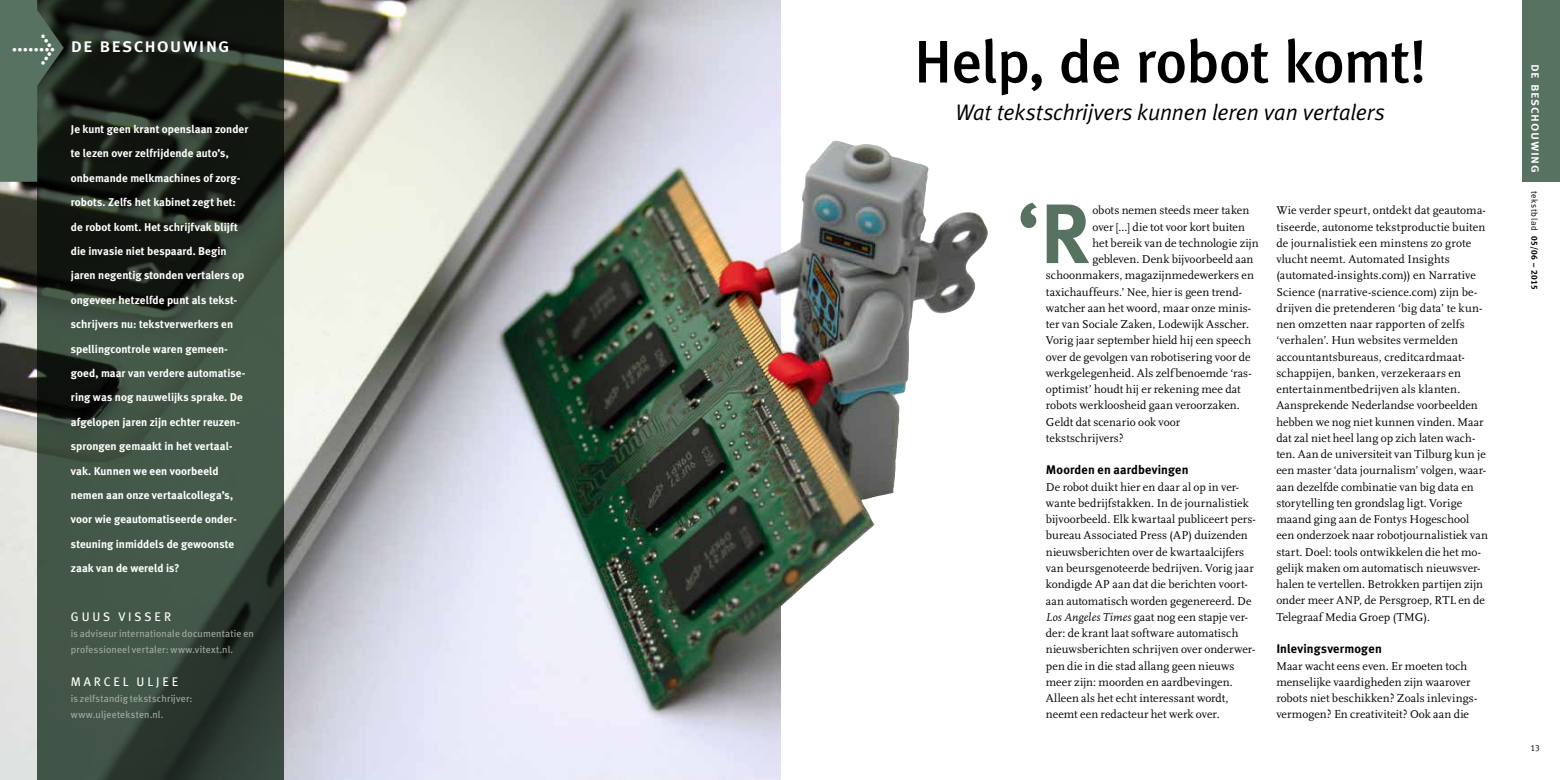
<style>
.page{position:relative;width:1560px;height:780px;background:#fff}
.page>*{position:absolute;margin:0;border:0;box-sizing:border-box;transform-origin:0 0}
.t1{font:700 84.12px "Meta Plus";color:#587261}
.t2{font:500 60px "Meta Plus";letter-spacing:-.015em;color:#000}
.t3{font:italic 22.5px "Meta Plus Normal";letter-spacing:-.005em;color:#000}
.t4{font:20px "Meta Plus Medium Caps";letter-spacing:.05em;color:#fff}
.t5{font:13.75px "Meta Plus Medium Caps";letter-spacing:.05em;color:#fff}
.t6{font:700 12.5px "Meta Plus";letter-spacing:.01em;color:#000}
.t7{font:12.5px "Meta Plus";letter-spacing:.225em;color:#fff}
.t8{font:11.88px/16.2px "FF Scala";letter-spacing:.005em;color:#000}
.t9{font:700 11.25px/24.4px "Meta Plus";letter-spacing:.005em;color:#fff}
.t10{font:10px/16.2px "Meta Plus";letter-spacing:.015em;color:#a4ac9e}
.t11{font:8.75px "Meta Plus Bold Caps";letter-spacing:.055em;color:#000}
.t12{font:8.75px "Meta Plus Normal Caps";color:#000}
.s1{font-family:"Meta Plus Normal";font-size:37.5px}
.s2{font-style:italic}
.s3{font-family:"Meta Plus Normal"}
</style>
<div class="page">
<img style="left:780px;top:0;width:208px;height:780px">
<img style="left:0;top:0;width:780px;height:780px">
<svg style="left:37px;top:0;width:246px;height:780px;background:#2f3d32"></svg>
<svg style="left:0;top:0;width:64px;height:182px;background:#465b4c"></svg>
<div style="left:1522px;top:0;width:37px;height:182px;background:#587261"></div>
<h3 class="t4" style="left:12px;top:33px;width:219px"><span class="s1">&gt;</span> de beschouwing</h3>
<p class="t9" style="left:71px;top:117px;width:179px">Je kunt geen krant openslaan zonder te lezen over zelfrijdende auto’s, onbemande melkmachines of zorg&shy;robots. Zelfs het kabinet zegt het: de robot komt. Het schrijfvak blijft die invasie niet bespaard. Begin jaren negentig stonden vertalers op ongeveer hetzelfde punt als tekst&shy;schrijvers nu: tekstverwerkers en spellingcontrole waren gemeen&shy;goed, maar van verdere automatise&shy;ring was nog nauwelijks sprake. De afgelopen jaren zijn echter reuzen&shy;sprongen gemaakt in het vertaal&shy;vak. Kunnen we een voorbeeld nemen aan onze vertaalcollega’s, voor wie geautomatiseerde onder&shy;steuning inmiddels de gewoonste zaak van de wereld is?</p>
<p class="t7" style="left:71px;top:609px;width:102px">GUUS VISSER</p>
<p class="t10" style="left:71px;top:625px;width:184px">is adviseur internationale documentatie en professioneel vertaler: www.vitext.nl.</p>
<p class="t7" style="left:71px;top:674px;width:109px">MARCEL ULJEE</p>
<p class="t10" style="left:71px;top:690px;width:123px">is zelfstandig tekstschrijver: www.uljeeteksten.nl.</p>
<h2 class="t2" style="left:913px;top:27px;width:513px">Help, de robot komt!</h2>
<h3 class="t3" style="left:955px;top:99px;width:431px">Wat tekstschrijvers kunnen leren van vertalers</h3>
<h1 class="t1" style="left:1017px;top:185px;width:75px">‘R</h1>
<p class="t8" style="left:1092px;top:202px;width:158px">obots nemen steeds meer taken</p>
<p class="t8" style="left:1092px;top:219px;width:154px">over [...] die tot voor kort buiten</p>
<p class="t8" style="left:1092px;top:235px;width:168px">het bereik van de technologie zijn</p>
<p class="t8" style="left:1092px;top:251px;width:163px">gebleven. Denk bijvoorbeeld aan</p>
<p class="t8" style="left:1045px;top:267px;width:209px">schoonmakers, magazijnmedewerkers en</p>
<p class="t8" style="left:1045px;top:284px;width:197px">taxichauffeurs.’ Nee, hier is geen trend-</p>
<p class="t8" style="left:1045px;top:300px;width:207px">watcher aan het woord, maar onze minis-</p>
<p class="t8" style="left:1045px;top:316px;width:205px">ter van Sociale Zaken, Lodewijk Asscher.</p>
<p class="t8" style="left:1045px;top:332px;width:207px">Vorig jaar september hield hij een speech</p>
<p class="t8" style="left:1045px;top:349px;width:206px">over de gevolgen van robotisering voor de</p>
<p class="t8" style="left:1045px;top:365px;width:207px">werkgelegenheid. Als zelfbenoemde ‘ras-</p>
<p class="t8" style="left:1045px;top:381px;width:196px">optimist’ houdt hij er rekening mee dat</p>
<p class="t8" style="left:1045px;top:397px;width:195px">robots werkloosheid gaan veroorzaken.</p>
<p class="t8" style="left:1045px;top:414px;width:136px">Geldt dat scenario ook voor</p>
<p class="t8" style="left:1045px;top:430px;width:79px">tekstschrijvers?</p>
<p class="t6" style="left:1045px;top:463px;width:144px">Moorden en aardbevingen</p>
<p class="t8" style="left:1045px;top:479px;width:211px">De robot duikt hier en daar al op in ver&shy;wante bedrijfstakken. In de journalistiek bijvoorbeeld. Elk kwartaal publiceert pers&shy;bureau Associated Press (AP) duizenden nieuwsberichten over de kwartaalcijfers van beursgenoteerde bedrijven. Vorig jaar kondigde AP aan dat die berichten voort&shy;aan automatisch worden gegenereerd. De <span class="s2">Los Angeles Times</span> gaat nog een stapje ver&shy;der: de krant laat software automatisch nieuwsberichten schrijven over onderwer&shy;pen die in die stad allang geen nieuws meer zijn: moorden en aardbevingen.<br>Alleen als het echt interessant wordt, neemt een redacteur het werk over.</p>
<p class="t8" style="left:1276px;top:202px;width:213px">Wie verder speurt, ontdekt dat geautoma&shy;tiseerde, autonome tekstproductie buiten de journalistiek een minstens zo grote vlucht neemt. Automated Insights (automated-insights.com)) en Narrative Science (narrative-science.com) zijn be&shy;drijven die pretenderen ‘big data’ te kun&shy;nen omzetten naar rapporten of zelfs ‘verhalen’. Hun websites vermelden accountantsbureaus, creditcardmaat&shy;schappijen, banken, verzekeraars en entertainmentbedrijven als klanten.<br>Aansprekende Nederlandse voorbeelden hebben we nog niet kunnen vinden. Maar dat zal niet heel lang op zich laten wach&shy;ten. Aan de universiteit van Tilburg kun je een master ‘data journalism’ volgen, waar&shy;aan dezelfde combinatie van big data en storytelling ten grondslag ligt. Vorige maand ging aan de Fontys Hogeschool een onderzoek naar robotjournalistiek van start. Doel: tools ontwikkelen die het mo&shy;gelijk maken om automatisch nieuwsver&shy;halen te vertellen. Betrokken partijen zijn onder meer ANP, de Persgroep, RTL en de Telegraaf Media Groep (TMG).</p>
<p class="t6" style="left:1276px;top:641px;width:107px">Inlevingsvermogen</p>
<p class="t8" style="left:1276px;top:657px;width:202px">Maar wacht eens even. Er moeten toch menselijke vaardigheden zijn waarover robots niet beschikken? Zoals inlevings&shy;vermogen? En creativiteit? Ook aan die</p>
<p class="t5" style="left:1543px;top:64px;width:111px;rotate:90deg">de beschouwing</p>
<p class="t11" style="left:1539px;top:191px;width:101px;rotate:90deg"><span class="s3">tekstblad</span> 05/06 – 2015</p>
<p class="t12" style="left:1530px;top:742px;width:11px">13</p>
</div>
